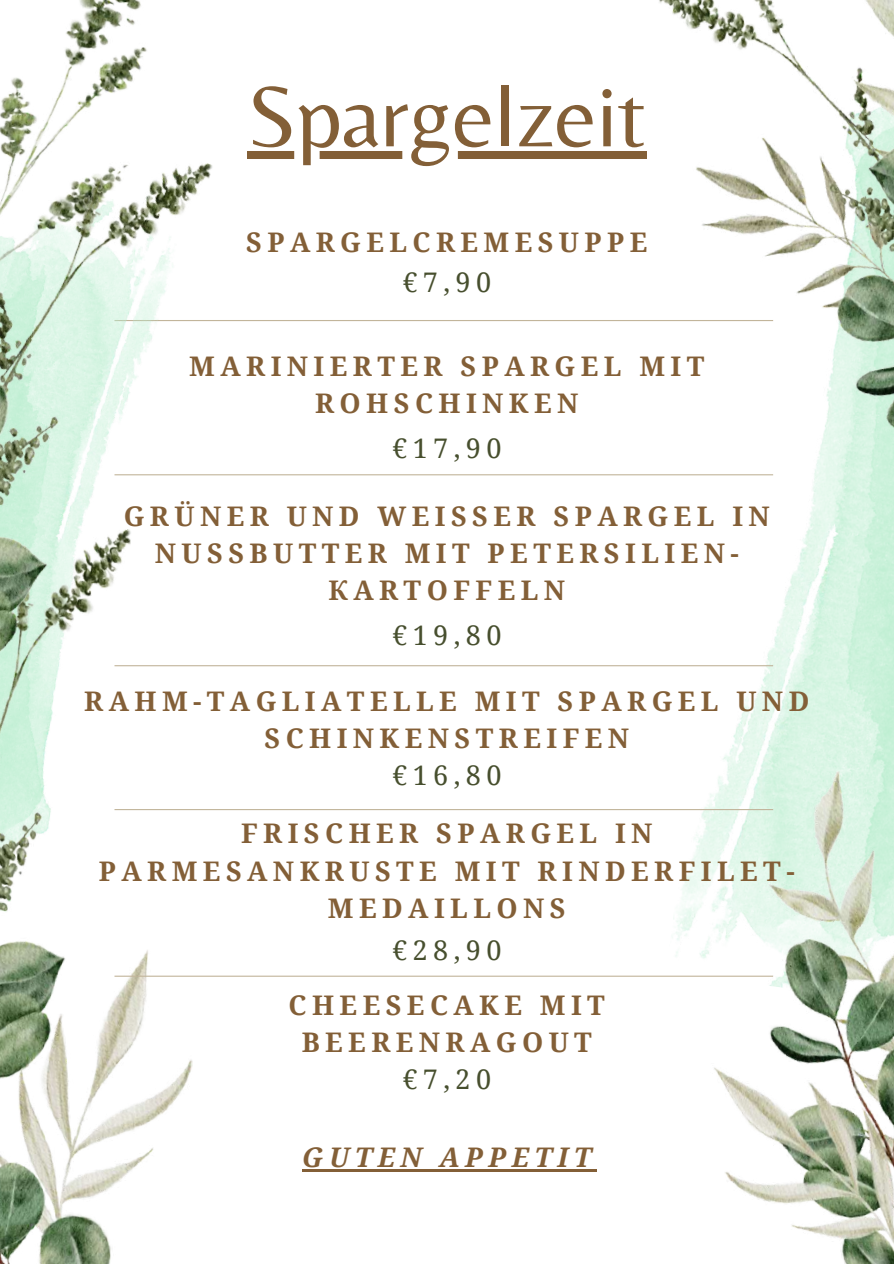
<style>
.page{position:relative;width:894px;height:1264px;background:#fff}
.page>*{position:absolute;margin:0;border:0;box-sizing:border-box;transform-origin:0 0}
.t1{font:89.1px "Belleza";color:#835f37}
.t2{font:700 27px/37.2px "Droid Serif";letter-spacing:.2em;color:#835f37;text-align:center}
.t3{font:27px "Droid Serif";letter-spacing:.2em;color:#474f2e}
.t4{font:italic 700 27px "Droid Serif";letter-spacing:.2em;color:#835f37}
</style>
<div class="page">
<hr style="left:114px;top:320px;width:659px;height:1px;background:#c2b59b">
<img style="left:65px;top:0;width:215px;height:476px">
<img style="left:665px;top:663px;width:228px;height:314px">
<img style="left:642px;top:0;width:251px;height:663px">
<img style="left:0;top:786px;width:132px;height:160px">
<img style="left:670px;top:756px;width:223px;height:507px">
<img style="left:0;top:58px;width:214px;height:728px">
<img style="left:0;top:946px;width:227px;height:317px">
<hr style="left:114px;top:474px;width:659px;height:1px;background:#c2b59b">
<hr style="left:114px;top:665px;width:659px;height:1px;background:#c2b59b">
<svg style="left:247px;top:151px;width:399px;height:8px;fill:#835f37"></svg>
<hr style="left:114px;top:809px;width:659px;height:1px;background:#c2b59b">
<hr style="left:114px;top:975px;width:659px;height:1px;background:#c2b59b">
<hr style="left:302px;top:1168px;width:294px;height:3px;background:#835f37">
<h1 class="t1" style="left:247px;top:64px;width:401px">Spargelzeit</h1>
<p class="t2" style="left:246px;top:224px;width:403px">SPARGELCREMESUPPE</p>
<p class="t3" style="left:402px;top:267px;width:90px">€7,90</p>
<p class="t2" style="left:189px;top:348px;width:516px">MARINIERTER SPARGEL MIT<br>ROHSCHINKEN</p>
<p class="t3" style="left:392px;top:433px;width:111px">€17,90</p>
<p class="t2" style="left:124px;top:498px;width:647px">GRÜNER UND WEISSER SPARGEL IN<br>NUSSBUTTER MIT PETERSILIEN-<br>КARTOFFELN</p>
<p class="t3" style="left:392px;top:619px;width:111px">€19,80</p>
<p class="t2" style="left:84px;top:683px;width:726px">RAHM-TAGLIATELLE MIT SPARGEL UND<br>SCHINKENSTREIFEN</p>
<p class="t3" style="left:392px;top:760px;width:111px">€16,80</p>
<p class="t2" style="left:99px;top:815px;width:697px">FRISCHER SPARGEL IN<br>PARMESANKRUSTE MIT RINDERFILET-<br>MEDAILLONS</p>
<p class="t3" style="left:392px;top:934px;width:111px">€28,90</p>
<p class="t2" style="left:288px;top:986px;width:317px">CHEESECAKE MIT<br>BEERENRAGOUT</p>
<p class="t3" style="left:402px;top:1064px;width:90px">€7,20</p>
<p class="t4" style="left:302px;top:1141px;width:290px">GUTEN APPETIT</p>
</div>
